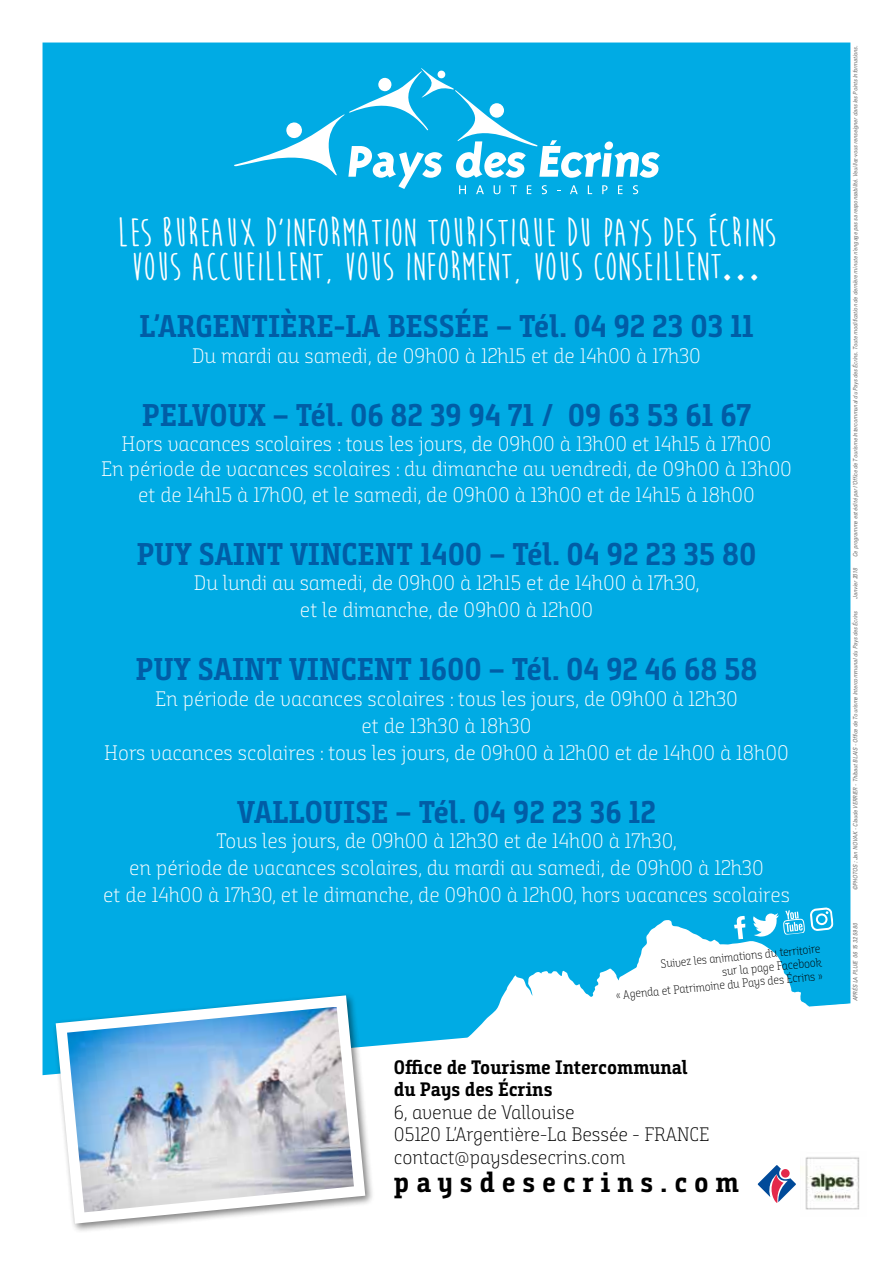
<style>
.page{position:relative;width:893px;height:1263px;background:#fff}
.page>*{position:absolute;margin:0;border:0;box-sizing:border-box;transform-origin:0 0}
.t1{font:700 40.5px/34.5px "Moon Flower";color:#fff;text-align:center}
.t2{font:700 31.5px "Bunday Slab";color:#005da6}
.t3{font:700 28.35px "Bunday Slab";letter-spacing:.24em;color:#000}
.t4{font:21px/27px "Bunday Slab Light Up";color:#fff;text-align:center}
.t5{font:19.5px/22.5px "Bunday Slab Light Up";color:#000}
.t6{font:700 19.5px/22.5px "Bunday Slab";color:#000}
.t7{font:12px/13.4px "Bunday Slab Light Up";color:#000;text-align:right;scale:.96 1}
.t8{font:italic 6px "Univers";color:#707172;scale:.85 1}
</style>
<div class="page">
<div style="left:43px;top:43px;width:807px;height:1032px;background:#00abe4"></div>
<div style="left:52px;top:991px;width:323px;height:242px;background:#000;opacity:.5"></div>
<svg style="left:56px;top:995px;width:309px;height:229px"></svg>
<img style="left:67px;top:1007px;width:287px;height:205px">
<svg style="left:234px;top:68px;width:426px;height:126px;background:#27b7e8"></svg>
<svg style="left:734px;top:916px;width:11px;height:3px"></svg>
<svg style="left:753px;top:907px;width:81px;height:12px"></svg>
<div style="left:43px;top:727px;width:808px;height:77px;background:#00abe4"></div>
<svg style="left:356px;top:919px;width:495px;height:131px;fill:#04ace4"></svg>
<svg style="left:758px;top:1165px;width:38px;height:38px"></svg>
<img style="left:800px;top:1157px;width:60px;height:53px">
<h1 class="t1" style="left:117px;top:216px;width:660px">LES BUREAUX D’INFORMATION TOURISTIQUE DU PAYS DES ÉCRINS<br>VOUS ACCUEILLENT, VOUS INFORMENT, VOUS CONSEILLENT…</h1>
<h2 class="t2" style="left:139px;top:307px;width:616px">L’ARGENTIÈRE-LA BESSÉE – Tél. 04 92 23 03 11</h2>
<p class="t4" style="left:192px;top:342px;width:510px">Du mardi au samedi, de 09h00 à 12h15 et de 14h00 à 17h30</p>
<h2 class="t2" style="left:142px;top:396px;width:611px">PELVOUX – Tél. 06 82 39 94 71 / 09 63 53 61 67</h2>
<p class="t4" style="left:101px;top:431px;width:692px;line-height:25.5px">Hors vacances scolaires : tous les jours, de 09h00 à 13h00 et 14h15 à 17h00<br>En période de vacances scolaires : du dimanche au vendredi, de 09h00 à 13h00 et de 14h15 à 17h00, et le samedi, de 09h00 à 13h00 et de 14h15 à 18h00</p>
<h2 class="t2" style="left:136px;top:535px;width:622px">PUY SAINT VINCENT 1400 – Tél. 04 92 23 35 80</h2>
<p class="t4" style="left:194px;top:570px;width:507px">Du lundi au samedi, de 09h00 à 12h15 et de 14h00 à 17h30, et le dimanche, de 09h00 à 12h00</p>
<h2 class="t2" style="left:136px;top:650px;width:623px">PUY SAINT VINCENT 1600 – Tél. 04 92 46 68 58</h2>
<p class="t4" style="left:104px;top:685px;width:686px">En période de vacances scolaires : tous les jours, de 09h00 à 12h30<br>et de 13h30 à 18h30<br>Hors vacances scolaires : tous les jours, de 09h00 à 12h00 et de 14h00 à 18h00</p>
<h2 class="t2" style="left:237px;top:792px;width:420px">VALLOUISE – Tél. 04 92 23 36 12</h2>
<p class="t4" style="left:103px;top:827px;width:688px">Tous les jours, de 09h00 à 12h30 et de 14h00 à 17h30,<br>en période de vacances scolaires, du mardi au samedi, de 09h00 à 12h30<br>et de 14h00 à 17h30, et le dimanche, de 09h00 à 12h00, hors vacances scolaires</p>
<p class="t7" style="left:612px;top:963px;width:218px;rotate:-6deg">Suivez les animations du territoire<br>sur la page Facebook<br>« Agenda et Patrimoine du Pays des Écrins »</p>
<p class="t6" style="left:394px;top:1055px;width:295px">Office de Tourisme Intercommunal du Pays des Écrins</p>
<p class="t5" style="left:394px;top:1100px;width:317px">6, avenue de Vallouise<br>05120 L’Argentière-La Bessée - FRANCE contact@paysdesecrins.com</p>
<h3 class="t3" style="left:394px;top:1164px;width:346px">paysdesecrins.com</h3>
<p class="t8" style="left:852px;top:557px;width:603px;rotate:-90deg">Ce programme est édité par l’Office de Tourisme Intercommunal du Pays des Écrins. Toute modification de dernière minute n’engage pas sa responsabilité. Veuillez-vous renseigner dans les Points Informations.</p>
<p class="t8" style="left:852px;top:599px;width:38px;rotate:-90deg">Janvier 2018</p>
<p class="t8" style="left:852px;top:890px;width:330px;rotate:-90deg">©Photos : Jan NOVAK - Claude VERRIER - Thibaut BLAIS - Office de Tourisme Intercommunal du Pays des Écrins</p>
<p class="t8" style="left:852px;top:1001px;width:94px;rotate:-90deg">APRéS la PL UIE 06 15 32 59 80</p>
</div>
